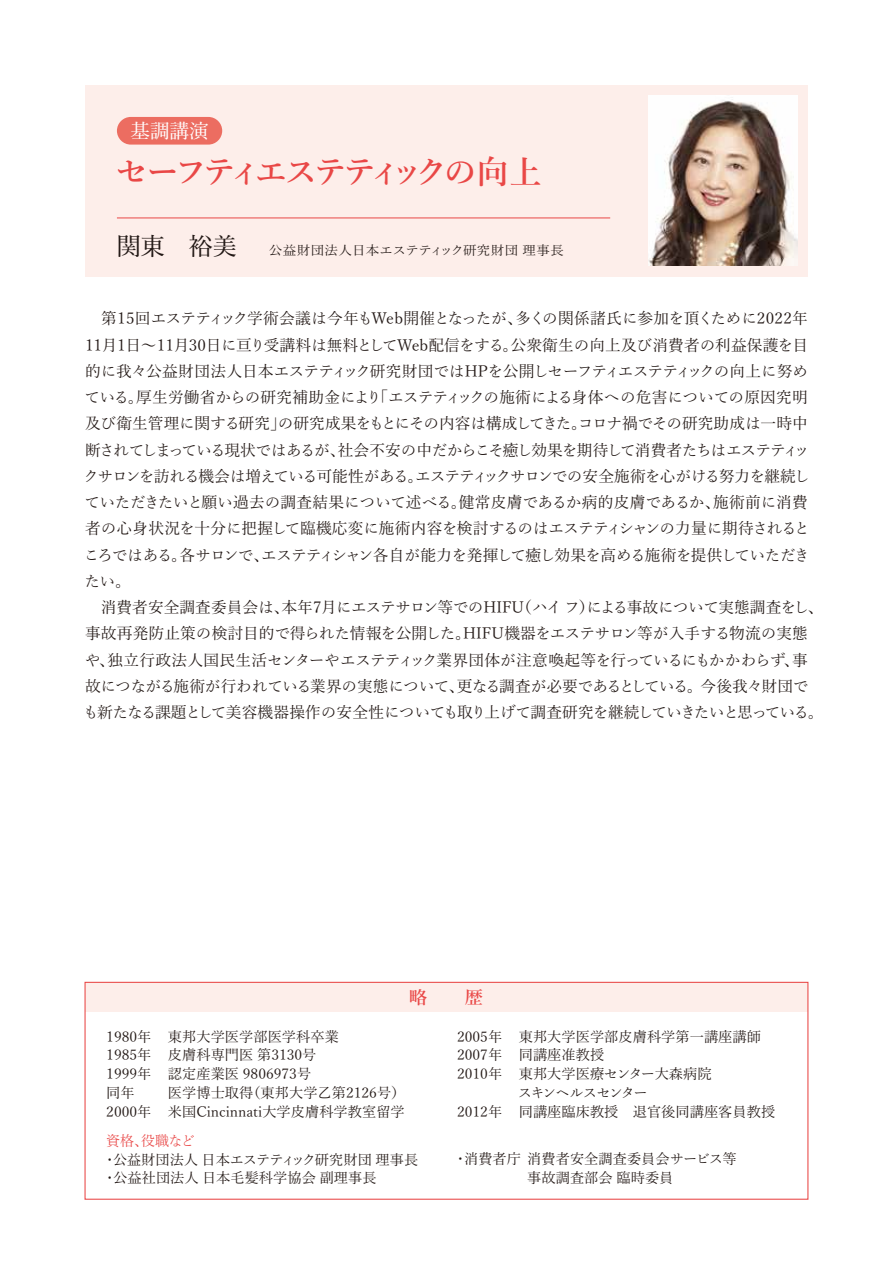
<style>
.page{position:relative;width:893px;height:1263px;background:#fff}
.page>*{position:absolute;margin:0;border:0;box-sizing:border-box;transform-origin:0 0}
.t1{font:600 33px "Yu Min Pr 6 N";letter-spacing:-.125em;color:#e94746}
.t2{font:500 19.5px "Yu Min Pr 6 N";color:#fff}
.t3{font:600 18px "Yu Min Pr 6 N";color:#e94746}
.t4{font:15.75px/26.2px "Yu Min Pr 6 N";letter-spacing:-.025em;color:#221815}
.t5{font:14.25px/18.8px "Yu Min Pr 6 N";color:#221815}
.t6{font:14.25px "Yu Min Pr 6 N";letter-spacing:-.11em;color:#221815}
.t7{font:14.25px "Yu Min Pr 6 N";letter-spacing:-.02em;color:#e94746}
.t8{font:12.9px "Yu Min Pr 6 N";letter-spacing:.025em;color:#221815;scale:1.05 1}
.s1{font-weight:500;font-size:24px}
</style>
<div class="page">
<div style="left:85px;top:85px;width:723px;height:191px;background:#fdeeea"></div>
<hr style="left:117px;top:217px;width:493px;height:1px;background:#e94746">
<div style="left:117px;top:117px;width:105px;height:28px;background:#ec6d61;border-radius:14px"></div>
<img style="left:648px;top:96px;width:149px;height:170px">
<div style="left:85px;top:982px;width:723px;height:30px;background:#fdeeea"></div>
<div style="left:85px;top:982px;width:723px;height:218px;border:1px solid #e94746"></div>
<p class="t2" style="left:130px;top:112px;width:79px">基調講演</p>
<h1 class="t1" style="left:116px;top:154px;width:428px">セーフティエステティックの向上</h1>
<p class="t8" style="left:117px;top:238px;width:427px"><span class="s1">関東　裕美 　</span>公益財団法人日本エステティック研究財団 理事長</p>
<p class="t4" style="left:83px;top:304px;width:742px">　第15回エステティック学術会議は今年もWeb開催となったが、多くの関係諸氏に参加を頂くために2022年11月1日～11月30日に亘り受講料は無料としてWeb配信をする。公衆衛生の向上及び消費者の利益保護を目的に我々公益財団法人日本エステティック研究財団ではHPを公開しセーフティエステティックの向上に努めている。厚生労働省からの研究補助金により「エステティックの施術による身体への危害についての原因究明及び衛生管理に関する研究」の研究成果をもとにその内容は構成してきた。コロナ禍でその研究助成は一時中断されてしまっている現状ではあるが、社会不安の中だからこそ癒し効果を期待して消費者たちはエステティックサロンを訪れる機会は増えている可能性がある。エステティックサロンでの安全施術を心がける努力を継続していただきたいと願い過去の調査結果について述べる。健常皮膚であるか病的皮膚であるか、施術前に消費者の心身状況を十分に把握して臨機応変に施術内容を検討するのはエステティシャンの力量に期待されるところではある。各サロンで、エステティシャン各自が能力を発揮して癒し効果を高める施術を提供していただきたい。<br>　消費者安全調査委員会は、本年7月にエステサロン等でのHIFU（ハイ フ）による事故について実態調査をし、事故再発防止策の検討目的で得られた情報を公開した。HIFU機器をエステサロン等が入手する物流の実態や、独立行政法人国民生活センターやエステティック業界団体が注意喚起等を行っているにもかかわらず、事故につながる施術が行われている業界の実態について、更なる調査が必要であるとしている。今後我々財団でも新たなる課題として美容機器操作の安全性についても取り上げて調査研究を継続していきたいと思っている。</p>
<p class="t3" style="left:409px;top:987px;width:75px">略　　歴</p>
<p class="t5" style="left:106px;top:1026px;width:234px">1980年 東邦大学医学部医学科卒業<br>1985年 皮膚科専門医 第3130号<br>1999年 認定産業医 9806973号<br>同年</p>
<p class="t5" style="left:106px;top:1082px;width:301px;text-align:right">医学博士取得（東邦大学乙第2126号）<br>2000年 米国Cincinnati大学皮膚科学教室留学</p>
<p class="t5" style="left:457px;top:1026px;width:305px">2005年 東邦大学医学部皮膚科学第一講座講師</p>
<p class="t5" style="left:457px;top:1044px;width:149px">2007年 同講座准教授</p>
<p class="t5" style="left:457px;top:1063px;width:256px">2010年 東邦大学医療センター大森病院</p>
<p class="t6" style="left:518px;top:1079px;width:131px">スキンヘルスセンター</p>
<p class="t5" style="left:457px;top:1101px;width:320px">2012年 同講座臨床教授　退官後同講座客員教授</p>
<p class="t7" style="left:106px;top:1127px;width:90px">資格、役職など</p>
<p class="t5" style="left:103px;top:1148px;width:317px">・公益財団法人 日本エステティック研究財団 理事長・公益社団法人 日本毛髪科学協会 副理事長</p>
<p class="t5" style="left:527px;top:1148px;width:211px;text-indent:-74px">・消費者庁 消費者安全調査委員会サービス等事故調査部会 臨時委員</p>
</div>
